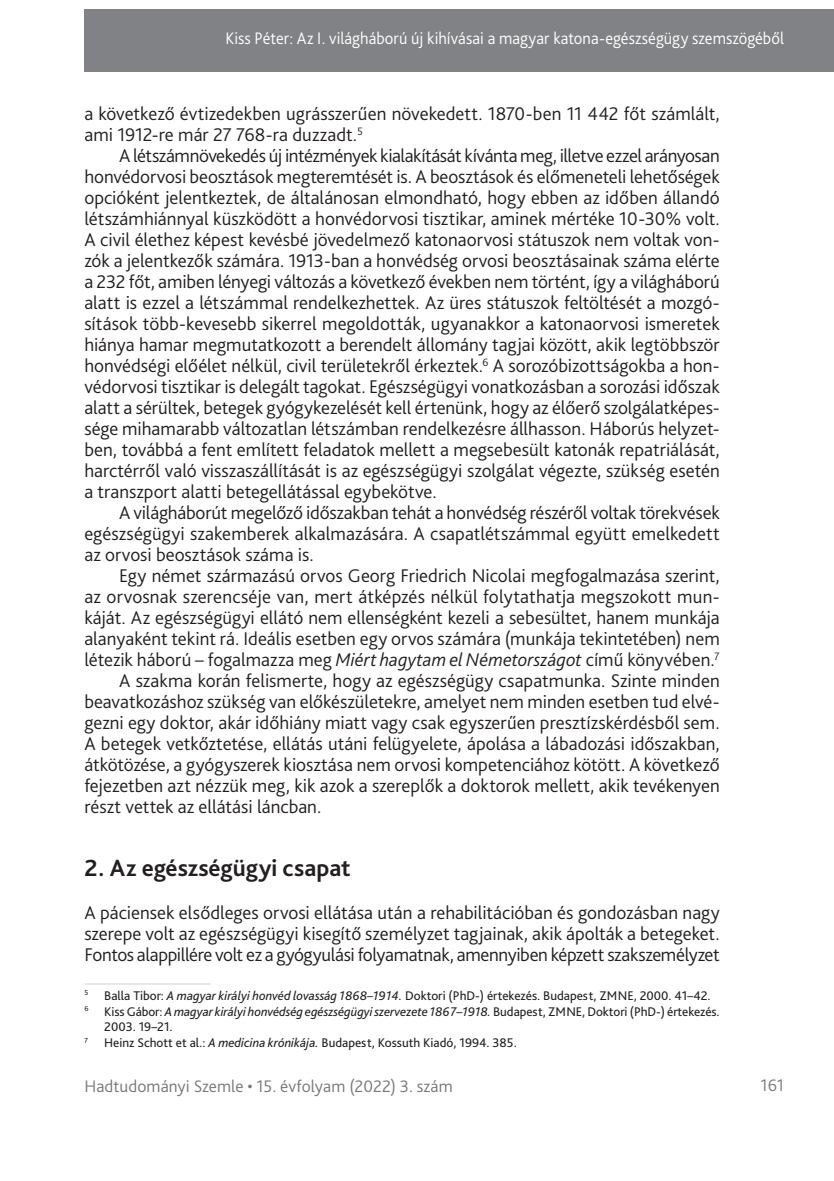
<style>
.page{position:relative;width:834px;height:1181px;background:#fff}
.page>*{position:absolute;margin:0;border:0;box-sizing:border-box;transform-origin:0 0}
._1_1__Head{font:700 24.5px "Bliss Pro";color:#231f20}
._1__Body{font:300 19.25px/21px "Bliss Pro";color:#231f20;text-align:justify}
._2__Body_1st_paragra{font:300 19.25px/21px "Bliss Pro";color:#231f20;text-align:justify}
.t1{font:300 17.5px "Bliss Pro";letter-spacing:.005em;color:#fff;scale:.95 1}
.t2{font:300 17.5px "Bliss Pro";letter-spacing:.005em;color:#767a7c}
.Lábjegyzet{font:13.12px/15.8px "Bliss Pro";color:#231f20}
.s1{font-style:italic}
</style>
<div class="page">
<div style="left:84px;top:9px;width:749px;height:63px;background:#808285"></div>
<hr style="left:84px;top:983px;width:126px;height:1px;background:#d1d2d4">
<p class="t1" style="left:225px;top:27px;width:590px">Kiss Péter: Az I. világháború új kihívásai a magyar katona-egészségügy szemszögéből</p>
<p class="_1__Body" style="left:84px;top:103px;width:636px">a következő évtizedekben ugrásszerűen növekedett. 1870-ben 11 442 főt számlált, ami 1912-re már 27 768-ra duzzadt.<sup>5</sup></p>
<p class="_1__Body" style="left:84px;top:145px;width:637px;text-indent:35px">A létszámnövekedés új intézmények kialakítását kívánta meg, illetve ezzel arányosan honvédorvosi beosztások megteremtését is. A beosztások és előmeneteli lehetőségek opcióként jelentkeztek, de általánosan elmondható, hogy ebben az időben állandó létszámhiánnyal küszködött a honvédorvosi tisztikar, aminek mértéke 10-30% volt.<br>A civil élethez képest kevésbé jövedelmező katonaorvosi státuszok nem voltak von&shy;zók a jelentkezők számára. 1913-ban a honvédség orvosi beosztásainak száma elérte a -232 főt, amiben lényegi változás a következő években nem történt, így a világháború alatt is ezzel a létszámmal rendelkezhettek. Az üres státuszok feltöltését a mozgó&shy;sítások több-kevesebb sikerrel megoldották, ugyanakkor a katonaorvosi ismeretek hiánya hamar megmutatkozott a berendelt állomány tagjai között, akik legtöbbször honvédségi előélet nélkül, civil területekről érkeztek.<sup>6</sup> A sorozóbizottságokba a hon&shy;védorvosi tisztikar is delegált tagokat. Egészségügyi vonatkozásban a sorozási időszak alatt a sérültek, betegek gyógykezelését kell értenünk, hogy az élőerő szolgálatképes&shy;sége mihamarabb változatlan létszámban rendelkezésre állhasson. Háborús helyzet&shy;ben, továbbá a fent említett feladatok mellett a megsebesült katonák repatriálását, harctérről való visszaszállítását is az egészségügyi szolgálat végezte, szükség esetén a transzport alatti betegellátással egybekötve.</p>
<p class="_1__Body" style="left:84px;top:502px;width:637px;text-indent:35px">A világháborút megelőző időszakban tehát a honvédség részéről voltak törekvések egészségügyi szakemberek alkalmazására. A csapatlétszámmal együtt emelkedett az orvosi beosztások száma is.</p>
<p class="_1__Body" style="left:84px;top:565px;width:637px;text-indent:35px">Egy német származású orvos Georg Friedrich Nicolai megfogalmazása szerint, az orvosnak szerencséje van, mert átképzés nélkül folytathatja megszokott mun&shy;káját. Az egészségügyi ellátó nem ellenségként kezeli a sebesültet, hanem munkája alanyaként tekint rá. Ideális esetben egy orvos számára (munkája tekintetében) nem létezik háború – fogalmazza meg <span class="s1">Miért hagytam el Németországot</span> című könyvében.<sup>7</sup></p>
<p class="_1__Body" style="left:84px;top:670px;width:637px;text-indent:35px">A szakma korán felismerte, hogy az egészségügy csapatmunka. Szinte minden beavatkozáshoz szükség van előkészületekre, amelyet nem minden esetben tud elvé&shy;gezni egy doktor, akár időhiány miatt vagy csak egyszerűen presztízskérdésből sem.<br>A betegek vetkőztetése, ellátás utáni felügyelete, ápolása a lábadozási időszakban, átkötözése, a gyógyszerek kiosztása nem orvosi kompetenciához kötött. A következő fejezetben azt nézzük meg, kik azok a szereplők a doktorok mellett, akik tevékenyen részt vettek az ellátási láncban.</p>
<p class="_1_1__Head" style="left:84px;top:853px;width:268px">2. Az egészségügyi csapat</p>
<p class="_2__Body_1st_paragra" style="left:84px;top:901px;width:636px">A páciensek elsődleges orvosi ellátása után a rehabilitációban és gondozásban nagy szerepe volt az egészségügyi kisegítő személyzet tagjainak, akik ápolták a betegeket.<br>Fontos alappillére volt ez a gyógyulási folyamatnak, amennyiben képzett szakszemélyzet</p>
<p class="Lábjegyzet" style="left:84px;top:987px;width:627px"><sup>5</sup> Balla Tibor: <span class="s1">A magyar királyi honvéd lovasság 1868–1914.</span> Doktori (PhD-) értekezés. Budapest, ZMNE, 2000. 41–42.</p>
<p class="Lábjegyzet" style="left:104px;top:1003px;width:616px;text-indent:-20px"><sup>6</sup> Kiss Gábor: <span class="s1">Amagyar királyi honvédség egészségügyi szervezete 1867–1918.</span> Budapest, ZMNE, Doktori (PhD-) értekezés.<br>2003. 19–21.</p>
<p class="Lábjegyzet" style="left:84px;top:1034px;width:434px"><sup>7</sup> Heinz Schott et al.: <span class="s1">A medicina krónikája.</span> Budapest, Kossuth Kiadó, 1994. 385.</p>
<p class="t2" style="left:84px;top:1075px;width:370px">Hadtudományi Szemle • 15. évfolyam (2022) 3. szám</p>
<p class="t2" style="left:760px;top:1074px;width:25px">161</p>
</div>
